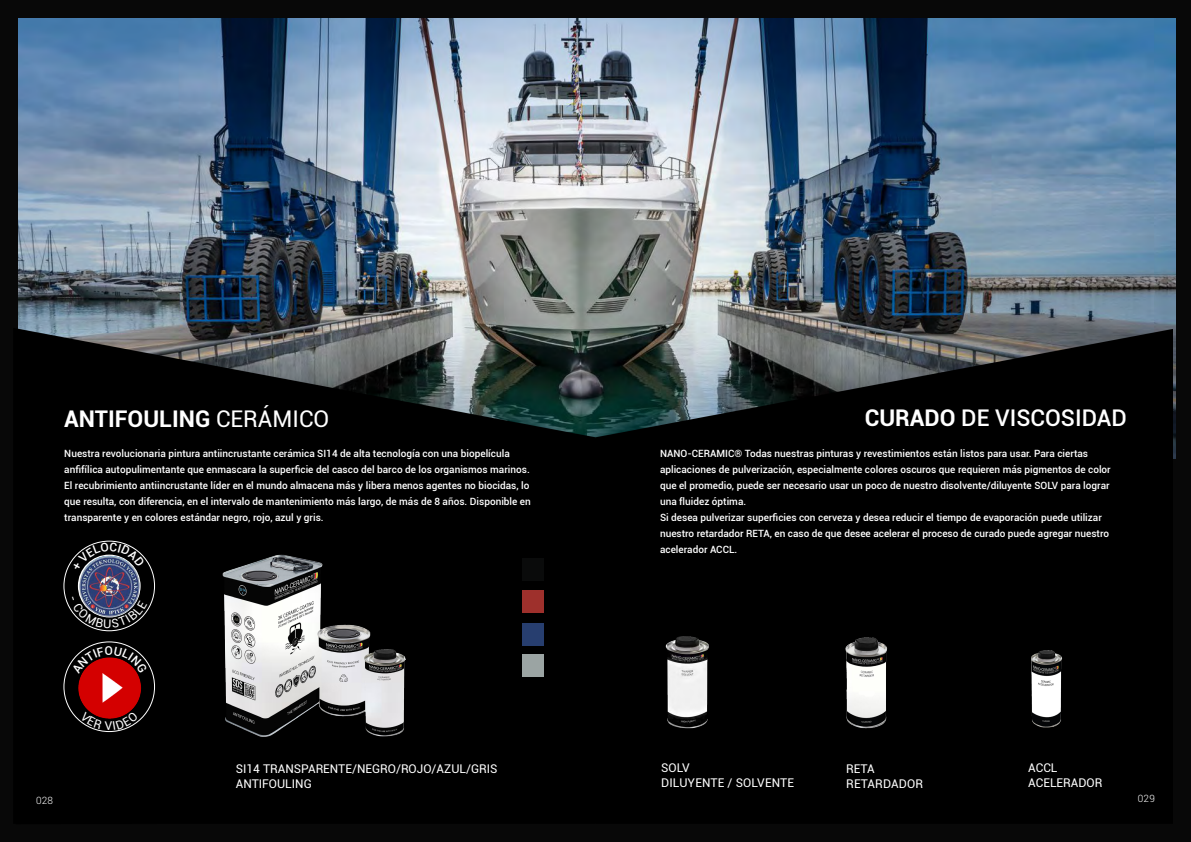
<style>
.page{position:relative;width:1191px;height:842px;background:#000}
.page>*{position:absolute;margin:0;border:0;box-sizing:border-box;transform-origin:0 0}
.t1{font:700 23px "Roboto";color:#fff}
.t2{font:500 23px "Roboto";color:#fff}
.t3{font:12px/14.4px "Roboto";color:#fff}
.t4{font:500 10px/16px "Roboto";color:#fff}
.t5{font:300 10px "Roboto";letter-spacing:.03em;color:#fff}
.s1{font-weight:400}
.s2{font-weight:700}
</style>
<div class="page">
<img style="left:18px;top:18px;width:1157px;height:440px">
<img style="left:18px;top:151px;width:1155px;height:581px">
<div style="left:522px;top:559px;width:22px;height:22px;background:#0a0b0b"></div>
<div style="left:522px;top:591px;width:22px;height:22px;background:#9e302c"></div>
<div style="left:522px;top:623px;width:22px;height:22px;background:#273e6f"></div>
<div style="left:522px;top:654px;width:22px;height:22px;background:#9ba4a3"></div>
<img style="left:205px;top:544px;width:211px;height:193px">
<img style="left:630px;top:597px;width:130px;height:135px">
<img style="left:813px;top:598px;width:130px;height:134px">
<img style="left:990px;top:596px;width:130px;height:136px">
<div style="left:64px;top:642px;width:90px;height:89px;background:#000;border-radius:50%"></div>
<img style="left:73px;top:674px;width:73px;height:49px">
<div style="left:64px;top:541px;width:90px;height:90px;background:#000;border-radius:50%"></div>
<img style="left:79px;top:571px;width:61px;height:26px">
<svg style="left:72px;top:646px;width:75px;height:28px"></svg>
<svg style="left:80px;top:712px;width:58px;height:18px"></svg>
<svg style="left:73px;top:542px;width:72px;height:29px"></svg>
<svg style="left:72px;top:597px;width:75px;height:31px"></svg>
<h1 class="t1" style="left:64px;top:405px;width:266px">ANTIFOULING <span class="s1">CERÁMICO</span></h1>
<p class="t4" style="left:64px;top:446px;width:468px">Nuestra revolucionaria pintura antiincrustante cerámica SI14 de alta tecnología con una biopelícula anfifílica autopulimentante que enmascara la superficie del casco del barco de los organismos marinos.<br>El recubrimiento antiincrustante líder en el mundo almacena más y libera menos agentes no biocidas, lo que resulta, con diferencia, en el intervalo de mantenimiento más largo, de más de 8 años. Disponible en transparente y en colores estándar negro, rojo, azul y gris.</p>
<p class="t3" style="left:236px;top:762px;width:263px">SI14 TRANSPARENTE/NEGRO/ROJO/AZUL/GRIS<br>ANTIFOULING</p>
<h1 class="t2" style="left:864px;top:405px;width:263px"><span class="s2">CURADO</span> DE VISCOSIDAD</h1>
<p class="t4" style="left:660px;top:446px;width:452px">NANO-CERAMIC® Todas nuestras pinturas y revestimientos están listos para usar. Para ciertas aplicaciones de pulverización, especialmente colores oscuros que requieren más pigmentos de color que el promedio, puede ser necesario usar un poco de nuestro disolvente/diluyente SOLV para lograr una fluidez óptima.<br>Si desea pulverizar superficies con cerveza y desea reducir el tiempo de evaporación puede utilizar nuestro retardador RETA, en caso de que desee acelerar el proceso de curado puede agregar nuestro acelerador ACCL.</p>
<p class="t3" style="left:661px;top:761px;width:134px">SOLV<br>DILUYENTE / SOLVENTE</p>
<p class="t3" style="left:1028px;top:761px;width:76px">ACCL<br>ACELERADOR</p>
<p class="t3" style="left:846px;top:762px;width:78px">RETA<br>RETARDADOR</p>
<p class="t5" style="left:36px;top:795px;width:19px">028</p>
<p class="t5" style="left:1137px;top:793px;width:19px">029</p>
</div>
